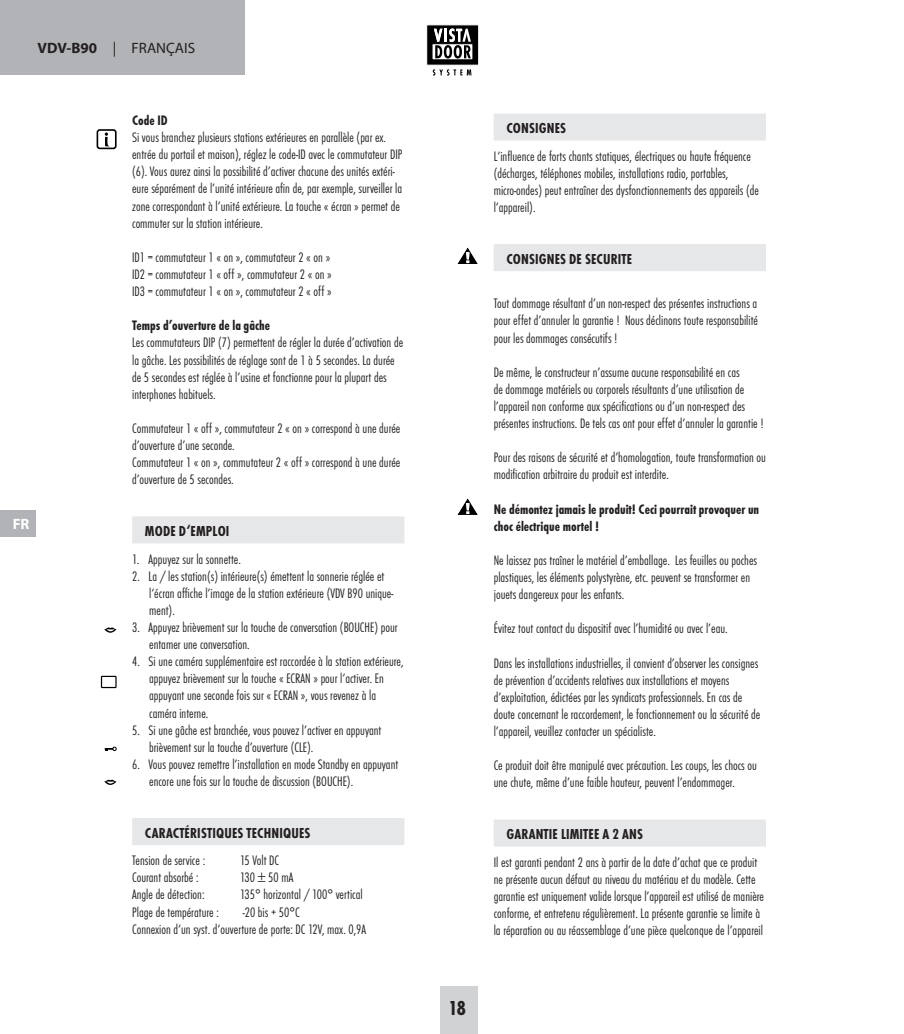
<style>
.page{position:relative;width:904px;height:1034px;background:#fff}
.page>*{position:absolute;margin:0;border:0;box-sizing:border-box;transform-origin:0 0}
.t1{font:700 condensed 21px "Futura T";color:#231f20}
.t2{font:700 condensed 15px "Futura T";letter-spacing:.01em;color:#231f20}
.t3{font:15px "Myriad Pro";color:#231f20}
.t4{font:700 15px "Myriad Pro";color:#fff}
.t5{font:300 condensed 14.25px/17.1px "Futura T";color:#231f20}
.t6{font:700 condensed 14.25px/17.1px "Futura T";color:#231f20}
.s1{font-weight:700}
</style>
<div class="page">
<div style="left:0;top:0;width:245px;height:75px;background:#b2b3b7"></div>
<div style="left:440px;top:985px;width:37px;height:48px;background:#d1d2d4"></div>
<div style="left:0;top:510px;width:35px;height:27px;background:#b2b3b7"></div>
<div style="left:493px;top:113px;width:273px;height:27px;background:#e6e7e9"></div>
<div style="left:493px;top:244px;width:273px;height:27px;background:#e6e7e9"></div>
<div style="left:493px;top:819px;width:273px;height:27px;background:#e6e7e9"></div>
<div style="left:132px;top:516px;width:272px;height:27px;background:#e6e7e9"></div>
<div style="left:132px;top:818px;width:272px;height:27px;background:#e6e7e9"></div>
<div style="left:97px;top:129px;width:20px;height:20px;border:2px solid #000;border-radius:2px"></div>
<svg style="left:105px;top:132px;width:4px;height:14px"></svg>
<svg style="left:457px;top:498px;width:21px;height:17px"></svg>
<svg style="left:457px;top:247px;width:21px;height:17px"></svg>
<svg style="left:105px;top:746px;width:12px;height:4px"></svg>
<svg style="left:104px;top:627px;width:13px;height:5px"></svg>
<svg style="left:104px;top:779px;width:13px;height:5px"></svg>
<div style="left:101px;top:675px;width:16px;height:13px;border:1px solid #000"></div>
<div style="left:426px;top:24px;width:53px;height:42px;background:#000;border:1px solid #fff"></div>
<div style="left:431px;top:27px;width:42px;height:17px;background:#000;border:1px solid #000"></div>
<div style="left:431px;top:43px;width:42px;height:17px;background:#fff;border:1px solid #000"></div>
<svg style="left:434px;top:29px;width:37px;height:30px"></svg>
<svg style="left:433px;top:69px;width:38px;height:7px"></svg>
<p class="t3" style="left:37px;top:38px;width:159px"><span class="s1">VDV-B90</span> | FRANÇAIS</p>
<p class="t4" style="left:13px;top:514px;width:18px">FR</p>
<p class="t6" style="left:132px;top:111px;width:37px">Code ID</p>
<p class="t5" style="left:132px;top:128px;width:272px">Si vous branchez plusieurs stations extérieures en parallèle (par ex. entrée du portail et maison), réglez le code-ID avec le commutateur DIP (6). Vous aurez ainsi la possibilité d’activer chacune des unités extéri&shy;eure séparément de l’unité intérieure afin de, par exemple, surveiller la zone correspondant à l’unité extérieure. La touche « écran » permet de commuter sur la station intérieure.</p>
<p class="t5" style="left:132px;top:248px;width:201px;text-align:justify">ID1 = commutateur 1 « on », commutateur 2 « on » ID2 = commutateur 1 « off », commutateur 2 « on » ID3 = commutateur 1 « on », commutateur 2 « off »</p>
<p class="t6" style="left:132px;top:317px;width:139px">Temps d’ouverture de la gâche</p>
<p class="t5" style="left:132px;top:334px;width:272px">Les commutateurs DIP (7) permettent de régler la durée d’activation de la gâche. Les possibilités de réglage sont de 1 à 5 secondes. La durée de 5 secondes est réglée à l’usine et fonctionne pour la plupart des interphones habituels.</p>
<p class="t5" style="left:132px;top:419px;width:270px">Commutateur 1 « off », commutateur 2 « on » correspond à une durée d’ouverture d’une seconde.<br>Commutateur 1 « on », commutateur 2 « off » correspond à une durée d’ouverture de 5 secondes.</p>
<p class="t2" style="left:145px;top:522px;width:86px">MODE D‘EMPLOI</p>
<p class="t5" style="left:132px;top:550px;width:110px">1. Appuyez sur la sonnette.</p>
<p class="t5" style="left:149px;top:567px;width:246px;text-indent:-17px">2. La / les station(s) intérieure(s) émettent la sonnerie réglée et l‘écran affiche l‘image de la station extérieure (VDV B90 unique&shy;ment).</p>
<p class="t5" style="left:149px;top:618px;width:250px;text-indent:-17px">3. Appuyez brièvement sur la touche de conversation (BOUCHE) pour entamer une conversation.</p>
<p class="t5" style="left:149px;top:652px;width:256px;text-indent:-17px">4. Si une caméra supplémentaire est raccordée à la station extérieure, appuyez brièvement sur la touche « ECRAN » pour l‘activer. En appuyant une seconde fois sur « ECRAN », vous revenez à la caméra interne.</p>
<p class="t5" style="left:149px;top:721px;width:234px;text-indent:-17px">5. Si une gâche est branchée, vous pouvez l’activer en appuyant brièvement sur la touche d’ouverture (CLE).</p>
<p class="t5" style="left:149px;top:755px;width:251px;text-indent:-17px">6. Vous pouvez remettre l’installation en mode Standby en appuyant encore une fois sur la touche de discussion (BOUCHE).</p>
<p class="t2" style="left:145px;top:823px;width:167px">CARACTÉRISTIQUES TECHNIQUES</p>
<p class="t5" style="left:132px;top:851px;width:75px">Tension de service :</p>
<p class="t5" style="left:240px;top:851px;width:40px">15 Volt DC</p>
<p class="t5" style="left:132px;top:868px;width:68px">Courant absorbé :</p>
<p class="t5" style="left:240px;top:868px;width:55px">130 ± 50 mA</p>
<p class="t5" style="left:132px;top:885px;width:74px">Angle de détection:</p>
<p class="t5" style="left:240px;top:885px;width:124px">135° horizontal / 100° vertical</p>
<p class="t5" style="left:132px;top:902px;width:88px">Plage de température :</p>
<p class="t5" style="left:132px;top:902px;width:235px;text-indent:111px">-20 bis + 50°C<br>Connexion d‘un syst. d‘ouverture de porte: DC 12V, max. 0,9A</p>
<h1 class="t1" style="left:448px;top:995px;width:19px">18</h1>
<p class="t2" style="left:506px;top:119px;width:61px">CONSIGNES</p>
<p class="t5" style="left:493px;top:147px;width:267px">L‘influence de forts chants statiques, électriques ou haute fréquence (décharges, téléphones mobiles, installations radio, portables, micro-ondes) peut entraîner des dysfonctionnements des appareils (de l‘appareil).</p>
<p class="t2" style="left:506px;top:250px;width:127px">CONSIGNES DE SECURITE</p>
<p class="t5" style="left:493px;top:295px;width:266px;text-align:justify">Tout dommage résultant d’un non-respect des présentes instructions a pour effet d’annuler la garantie ! Nous déclinons toute responsabilité pour les dommages consécutifs !</p>
<p class="t5" style="left:493px;top:363px;width:271px">De même, le constructeur n’assume aucune responsabilité en cas<br>de dommage matériels ou corporels résultants d’une utilisation de l’appareil non conforme aux spécifications ou d’un non-respect des présentes instructions. De tels cas ont pour effet d’annuler la garantie !</p>
<p class="t5" style="left:493px;top:449px;width:274px">Pour des raisons de sécurité et d’homologation, toute transformation ou modification arbitraire du produit est interdite.</p>
<p class="t6" style="left:493px;top:500px;width:267px">Ne démontez jamais le produit! Ceci pourrait provoquer un choc électrique mortel !</p>
<p class="t5" style="left:493px;top:551px;width:265px">Ne laissez pas traîner le matériel d’emballage. Les feuilles ou poches plastiques, les éléments polystyrène, etc. peuvent se transformer en jouets dangereux pour les enfants.</p>
<p class="t5" style="left:493px;top:620px;width:235px">Évitez tout contact du dispositif avec l’humidité ou avec l’eau.</p>
<p class="t5" style="left:493px;top:654px;width:268px">Dans les installations industrielles, il convient d’observer les consignes de prévention d’accidents relatives aux installations et moyens d’exploitation, édictées par les syndicats professionnels. En cas de doute concernant le raccordement, le fonctionnement ou la sécurité de l’appareil, veuillez contacter un spécialiste.</p>
<p class="t5" style="left:493px;top:756px;width:265px">Ce produit doit être manipulé avec précaution. Les coups, les chocs ou une chute, même d’une faible hauteur, peuvent l’endommager.</p>
<p class="t2" style="left:506px;top:825px;width:138px">GARANTIE LIMITEE A 2 ANS</p>
<p class="t5" style="left:493px;top:853px;width:272px">Il est garanti pendant 2 ans à partir de la date d’achat que ce produit ne présente aucun défaut au niveau du matériau et du modèle. Cette garantie est uniquement valide lorsque l’appareil est utilisé de manière conforme, et entretenu régulièrement. La présente garantie se limite à la réparation ou au réassemblage d’une pièce quelconque de l’appareil</p>
</div>
